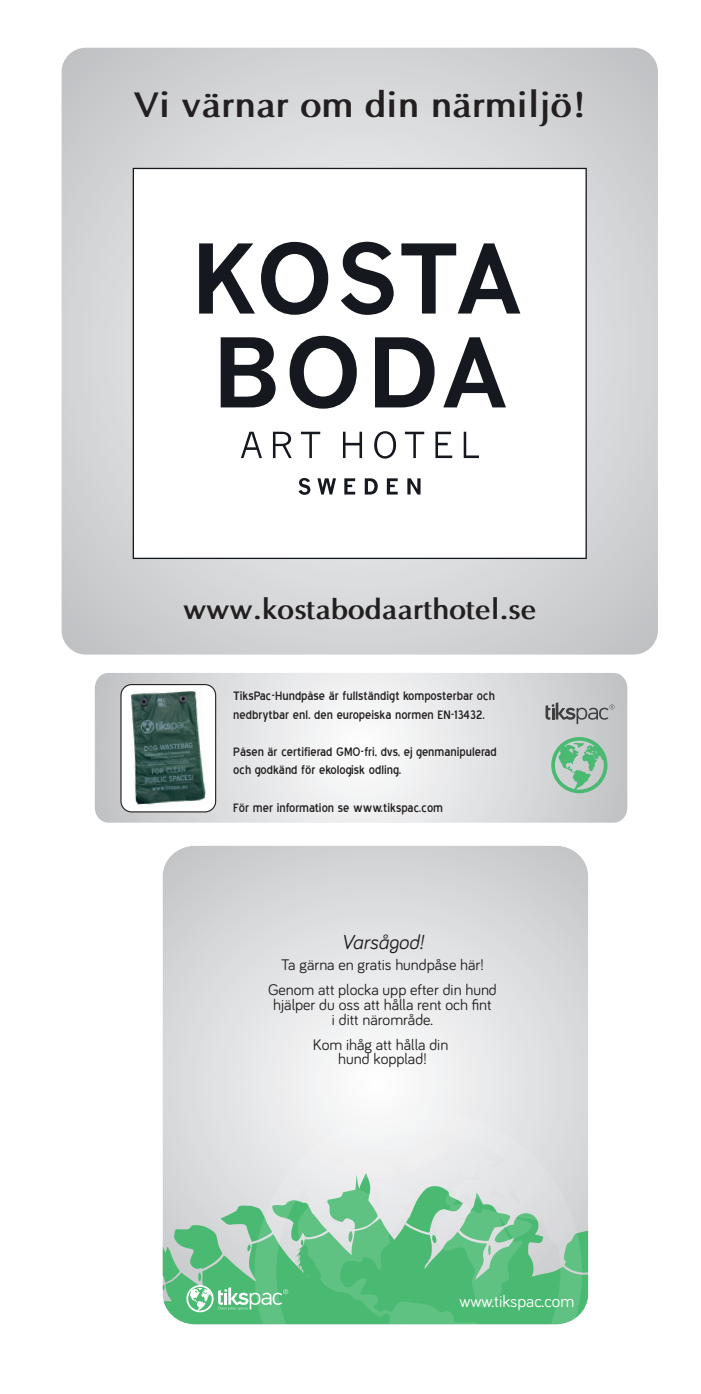
<style>
.page{position:relative;width:701px;height:1394px;background:#fff}
.page>*{position:absolute;margin:0;border:0;box-sizing:border-box;transform-origin:0 0}
.t1{font:700 36px "Optima";color:#231f20}
.t2{font:700 28.35px "Optima";color:#231f20}
.t3{font:italic 20.85px "Bariol";color:#231f20}
.t4{font:17.25px "Bariol";color:#fff}
.t5{font:15.83px/14.9px "Bariol";color:#231f20;text-align:center}
.t6{font:15.45px/18.5px "Blue Highway";color:#231f20}
</style>
<div class="page">
<img style="left:95px;top:673px;width:532px;height:150px">
<div style="left:121px;top:685px;width:95px;height:127px;background:#fff;border-radius:11px"></div>
<div style="left:120px;top:684px;width:96px;height:128px;border:1px solid #231f20;border-radius:11px"></div>
<img style="left:125px;top:686px;width:81px;height:120px">
<svg style="left:551px;top:737px;width:56px;height:56px;background:#93c5a7"></svg>
<svg style="left:545px;top:702px;width:69px;height:22px;background:#a6a6a8"></svg>
<svg style="left:133px;top:168px;width:454px;height:391px"></svg>
<svg style="left:199px;top:242px;width:321px;height:253px"></svg>
<svg style="left:241px;top:432px;width:21px;height:26px"></svg>
<svg style="left:273px;top:432px;width:19px;height:26px"></svg>
<svg style="left:301px;top:432px;width:19px;height:26px"></svg>
<svg style="left:343px;top:432px;width:19px;height:26px"></svg>
<svg style="left:374px;top:431px;width:22px;height:28px"></svg>
<svg style="left:405px;top:432px;width:19px;height:26px"></svg>
<svg style="left:435px;top:432px;width:17px;height:26px"></svg>
<svg style="left:464px;top:432px;width:15px;height:26px"></svg>
<svg style="left:169px;top:1213px;width:419px;height:111px;background:#68c38a"></svg>
<svg style="left:255px;top:1109px;width:327px;height:215px"></svg>
<svg style="left:163px;top:1140px;width:347px;height:172px;background:#9cd0b0"></svg>
<h1 class="t1" style="left:134px;top:82px;width:454px">Vi värnar om din närmiljö!</h1>
<h2 class="t2" style="left:183px;top:592px;width:354px">www.kostabodaarthotel.se</h2>
<p class="t6" style="left:233px;top:687px;width:263px">TiksPac-Hundpåse är fullständigt komposterbar och nedbrytbar enl. den europeiska normen EN-13432.</p>
<p class="t6" style="left:233px;top:743px;width:265px">Påsen är certifierad GMO-fri, dvs, ej genmanipulerad och godkänd för ekologisk odling.</p>
<p class="t6" style="left:233px;top:798px;width:211px">För mer information se www.tikspac.com</p>
<h3 class="t3" style="left:341px;top:928px;width:84px">Varsågod!</h3>
<p class="t5" style="left:268px;top:952px;width:230px;line-height:24.8px">Ta gärna en gratis hundpåse här!<br>Genom att plocka upp efter din hund</p>
<p class="t5" style="left:273px;top:996px;width:220px">hjälper du oss att hålla rent och fint i ditt närområde.</p>
<p class="t5" style="left:313px;top:1036px;width:137px">Kom ihåg att hålla din hund kopplad!</p>
<p class="t4" style="left:459px;top:1290px;width:116px">www.tikspac.com</p>
</div>
